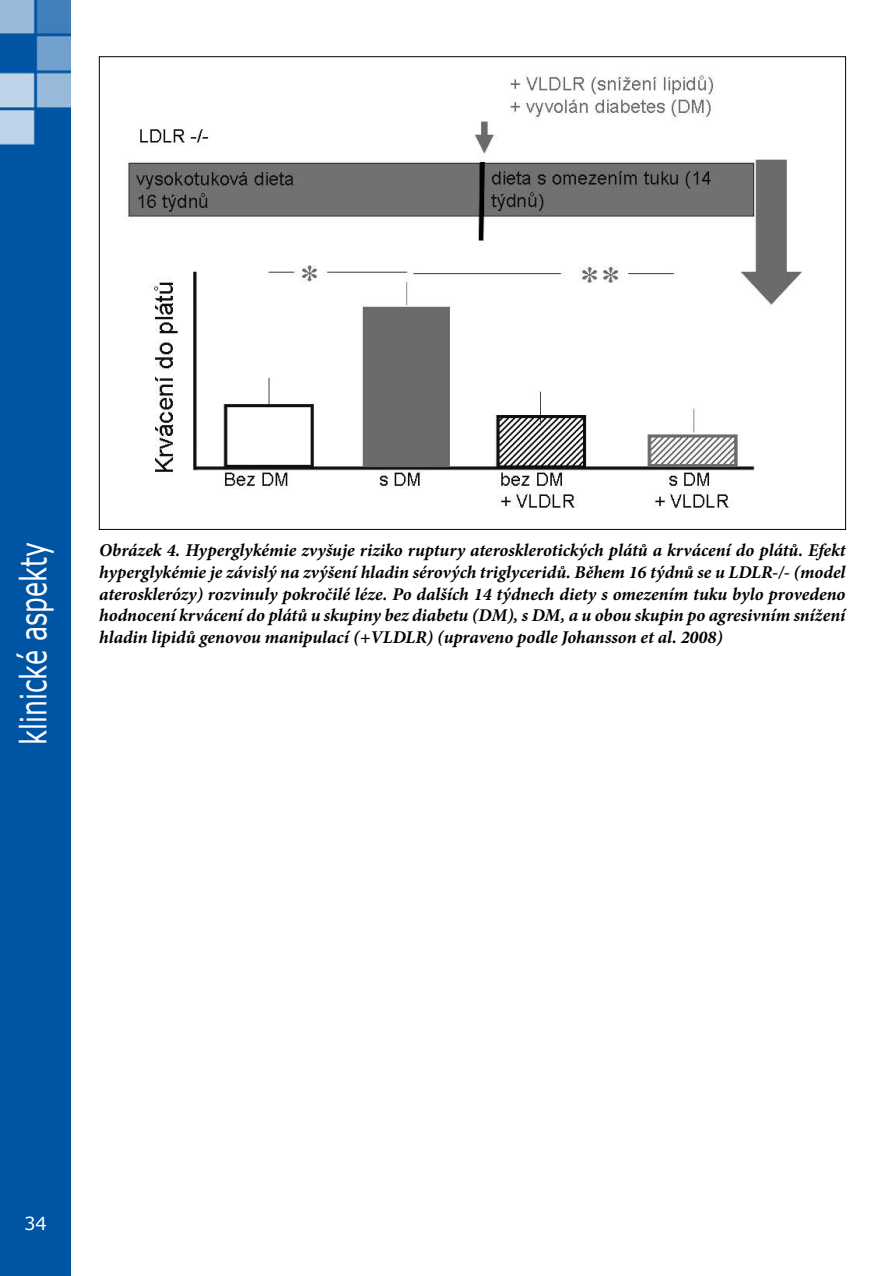
<style>
.page{position:relative;width:891px;height:1276px;background:#fff}
.page>*{position:absolute;margin:0;border:0;box-sizing:border-box;transform-origin:0 0}
.t1{font:36px "Verdana";color:#fff;scale:.7 1}
.t2{font:italic 700 18px/21.6px "Minion Pro";letter-spacing:-.005em;color:#000;text-align:justify}
.t3{font:18px "Verdana";color:#fff}
</style>
<div class="page">
<img style="left:0;top:0;width:71px;height:1276px">
<img style="left:124px;top:73px;width:678px;height:435px">
<h1 class="t1" style="left:10px;top:745px;width:290px;rotate:-90deg">klinické aspekty</h1>
<p class="t2" style="left:99px;top:539px;width:747px">Obrázek 4. Hyperglykémie zvyšuje riziko ruptury aterosklerotických plátů a krvácení do plátů. Efekt hyperglykémie je závislý na zvýšení hladin sérových triglyceridů. Během 16 týdnů se u LDLR-/- (model aterosklerózy) rozvinuly pokročilé léze. Po dalších 14 týdnech diety s omezením tuku bylo provedeno hodnocení krvácení do plátů u skupiny bez diabetu (DM), s DM, a u obou skupin po agresivním snížení hladin lipidů genovou manipulací (+VLDLR) (upraveno podle Johansson et al. 2008)</p>
<p class="t3" style="left:24px;top:1211px;width:24px">34</p>
</div>
